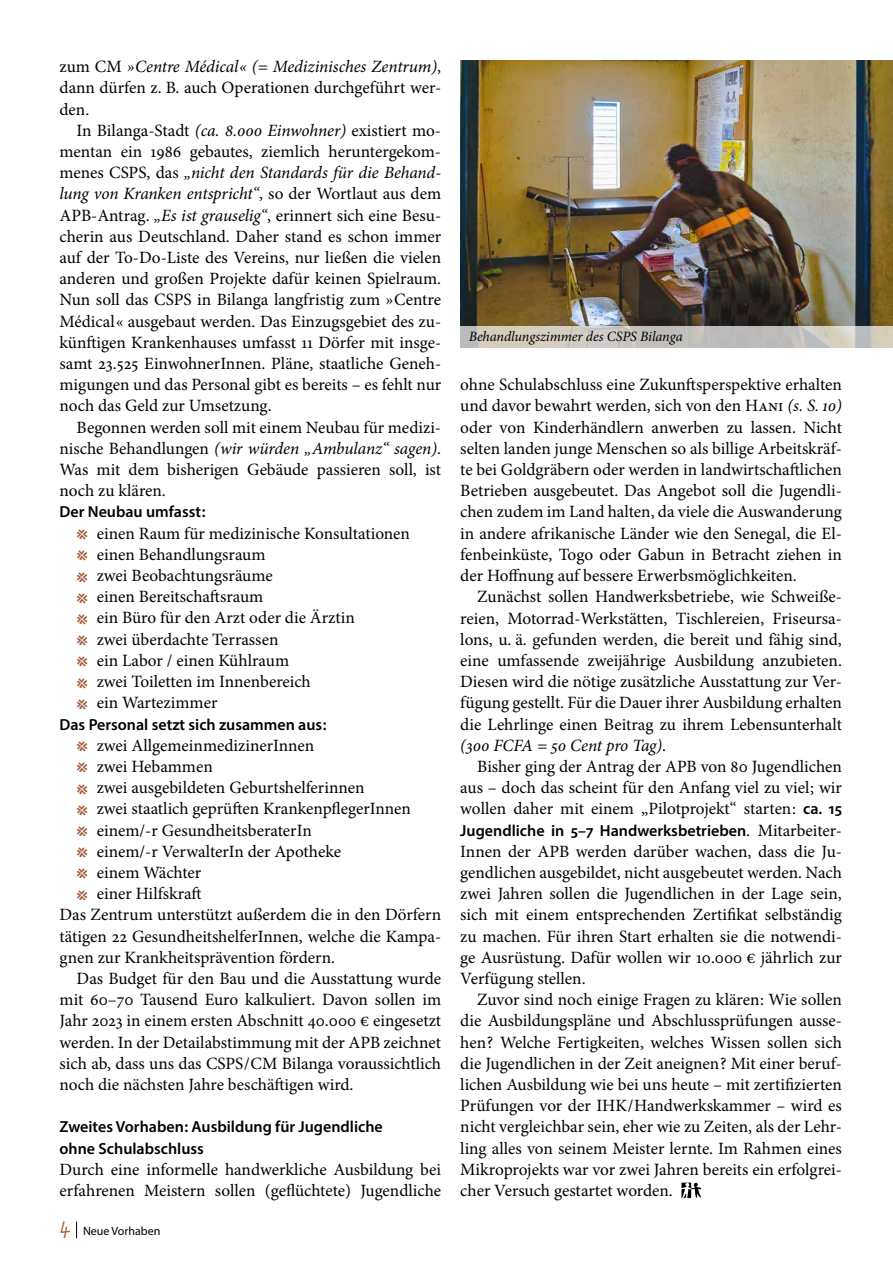
<style>
.page{position:relative;width:893px;height:1263px;background:#fff}
.page>*{position:absolute;margin:0;border:0;box-sizing:border-box;transform-origin:0 0}
.t1{font:19.5px "Assegai";color:#a25a37}
.t2{font:17.25px/21.1px "Minion Pro";color:#000;text-align:justify}
.t3{font:600 16.05px/21.1px "Myriad Pro";color:#000}
.t4{font:italic 14.25px "Minion Pro";letter-spacing:-.005em;color:#000}
.t5{font:12px "Myriad Pro";color:#000}
.s1{font-style:italic}
.s2{font-family:"Assegai";font-size:22.5px;color:#a25a37}
.s3{font-family:"Myriad Pro";font-weight:600;font-size:16.05px}
.s4{font-family:"Minion Pro";font-weight:400;font-size:17.25px}
</style>
<div class="page">
<img style="left:460px;top:61px;width:433px;height:266px">
<svg style="left:76px;top:1221px;width:1px;height:17px"></svg>
<svg style="left:460px;top:327px;width:433px;height:21px"></svg>
<svg style="left:681px;top:1183px;width:20px;height:15px"></svg>
<p class="t2" style="left:60px;top:56px;width:383px">zum CM <span class="s1">»Centre Médical« (= Medizinisches Zentrum)</span>, dann dürfen z. B. auch Operationen durchgeführt wer&shy;den.</p>
<p class="t2" style="left:60px;top:120px;width:383px;text-indent:17px">In Bilanga-Stadt <span class="s1">(ca. 8.000 Einwohner)</span> existiert mo&shy;mentan ein 1986 gebautes, ziemlich heruntergekom&shy;menes CSPS, das <span class="s1">„nicht den Standards für die Behand&shy;lung von Kranken entspricht“</span>, so der Wortlaut aus dem APB-Antrag. <span class="s1">„Es ist grauselig“</span>, erinnert sich eine Besu&shy;cherin aus Deutschland. Daher stand es schon immer auf der To-Do-Liste des Vereins, nur ließen die vielen anderen und großen Projekte dafür keinen Spielraum.<br>Nun soll das CSPS in Bilanga langfristig zum »Centre Médical« ausgebaut werden. Das Einzugsgebiet des zu&shy;künftigen Krankenhauses umfasst 11 Dörfer mit insge&shy;samt 23.525 EinwohnerInnen. Pläne, staatliche Geneh&shy;migungen und das Personal gibt es bereits – es fehlt nur noch das Geld zur Umsetzung.</p>
<p class="t2" style="left:60px;top:417px;width:383px;text-indent:17px">Begonnen werden soll mit einem Neubau für medizi&shy;nische Behandlungen <span class="s1">(wir würden „Ambulanz“ sagen)</span>.<br>Was mit dem bisherigen Gebäude passieren soll, ist noch zu klären.</p>
<p class="t3" style="left:60px;top:501px;width:148px">Der Neubau umfasst:</p>
<p class="t2" style="left:77px;top:523px;width:335px;text-align:left"><span class="s2">*</span> einen Raum für medizinische Konsultationen <span class="s2">*</span> einen Behandlungsraum<br><span class="s2">*</span> zwei Beobachtungsräume<br><span class="s2">*</span> einen Bereitschaftsraum<br><span class="s2">*</span> ein Büro für den Arzt oder die Ärztin<br><span class="s2">*</span> zwei überdachte Terrassen<br><span class="s2">*</span> ein Labor / einen Kühlraum<br><span class="s2">*</span> zwei Toiletten im Innenbereich<br><span class="s2">*</span> ein Wartezimmer</p>
<p class="t3" style="left:60px;top:713px;width:269px">Das Personal setzt sich zusammen aus:</p>
<p class="t2" style="left:77px;top:735px;width:239px"><span class="s2">*</span> zwei AllgemeinmedizinerInnen</p>
<p class="t2" style="left:77px;top:756px;width:138px"><span class="s2">*</span> zwei Hebammen</p>
<p class="t2" style="left:77px;top:777px;width:290px"><span class="s2">*</span> zwei ausgebildeten Geburtshelferinnen</p>
<p class="t2" style="left:77px;top:798px;width:336px"><span class="s2">*</span> zwei staatlich geprüften KrankenpflegerInnen</p>
<p class="t2" style="left:77px;top:819px;width:237px"><span class="s2">*</span> einem/-r GesundheitsberaterIn</p>
<p class="t2" style="left:77px;top:841px;width:266px"><span class="s2">*</span> einem/-r VerwalterIn der Apotheke</p>
<p class="t2" style="left:77px;top:862px;width:126px"><span class="s2">*</span> einem Wächter</p>
<p class="t2" style="left:77px;top:883px;width:127px"><span class="s2">*</span> einer Hilfskraft</p>
<p class="t2" style="left:60px;top:904px;width:383px">Das Zentrum unterstützt außerdem die in den Dörfern</p>
<p class="t2" style="left:60px;top:925px;width:381px">tätigen 22 GesundheitshelferInnen, welche die Kampa-</p>
<p class="t2" style="left:60px;top:947px;width:277px">gnen zur Krankheitsprävention fördern.</p>
<p class="t2" style="left:77px;top:968px;width:366px">Das Budget für den Bau und die Ausstattung wurde</p>
<p class="t2" style="left:60px;top:989px;width:383px">mit 60–70 Tausend Euro kalkuliert. Davon sollen im</p>
<p class="t2" style="left:60px;top:1010px;width:383px">Jahr 2023 in einem ersten Abschnitt 40.000 € eingesetzt</p>
<p class="t2" style="left:60px;top:1031px;width:383px">werden. In der Detailabstimmung mit der APB zeichnet</p>
<p class="t2" style="left:60px;top:1053px;width:383px">sich ab, dass uns das CSPS/CM Bilanga voraussichtlich</p>
<p class="t2" style="left:60px;top:1074px;width:295px">noch die nächsten Jahre beschäftigen wird.</p>
<p class="t3" style="left:60px;top:1116px;width:325px">Zweites Vorhaben: Ausbildung für Jugendliche ohne Schulabschluss</p>
<p class="t2" style="left:60px;top:1159px;width:383px">Durch eine informelle handwerkliche Ausbildung bei erfahrenen Meistern sollen (geflüchtete) Jugendliche</p>
<p class="t5" style="left:83px;top:1223px;width:79px">Neue Vorhaben</p>
<p class="t1" style="left:60px;top:1218px;width:13px">4</p>
<p class="t4" style="left:469px;top:327px;width:215px">Behandlungszimmer des CSPS Bilanga</p>
<p class="t2" style="left:460px;top:374px;width:383px">ohne Schulabschluss eine Zukunftsperspektive erhalten und davor bewahrt werden, sich von den Hani <span class="s1">(s. S. 10) </span>oder von Kinderhändlern anwerben zu lassen. Nicht selten landen junge Menschen so als billige Arbeitskräf&shy;te bei Goldgräbern oder werden in landwirtschaftlichen Betrieben ausgebeutet. Das Angebot soll die Jugendli&shy;chen zudem im Land halten, da viele die Auswanderung in andere afrikanische Länder wie den Senegal, die El&shy;fenbeinküste, Togo oder Gabun in Betracht ziehen in der Hoffnung auf bessere Erwerbsmöglichkeiten.</p>
<p class="t2" style="left:460px;top:586px;width:383px;text-indent:17px">Zunächst sollen Handwerksbetriebe, wie Schweiße&shy;reien, Motorrad-Werkstätten, Tischlereien, Friseursa&shy;lons, u. ä. gefunden werden, die bereit und fähig sind, eine umfassende zweijährige Ausbildung anzubieten.<br>Diesen wird die nötige zusätzliche Ausstattung zur Ver&shy;fügung gestellt. Für die Dauer ihrer Ausbildung erhalten die Lehrlinge einen Beitrag zu ihrem Lebensunterhalt <span class="s1">(300 FCFA = 50 Cent pro Tag)</span>.</p>
<p class="t2" style="left:460px;top:756px;width:383px;text-indent:17px">Bisher ging der Antrag der APB von 80 Jugendlichen aus – doch das scheint für den Anfang viel zu viel; wir wollen daher mit einem „Pilotprojekt“ starten: <span class="s3">ca. 15</span></p>
<p class="t3" style="left:460px;top:819px;width:381px">Jugendliche in 5–7 Handwerksbetrieben<span class="s4">. Mitarbeiter-</span></p>
<p class="t2" style="left:460px;top:841px;width:383px">Innen der APB werden darüber wachen, dass die Ju&shy;gendlichen ausgebildet, nicht ausgebeutet werden. Nach zwei Jahren sollen die Jugendlichen in der Lage sein, sich mit einem entsprechenden Zertifikat selbständig zu machen. Für ihren Start erhalten sie die notwendi&shy;ge Ausrüstung. Dafür wollen wir 10.000 € jährlich zur Verfügung stellen.</p>
<p class="t2" style="left:460px;top:989px;width:383px;text-indent:17px">Zuvor sind noch einige Fragen zu klären: Wie sollen die Ausbildungspläne und Abschlussprüfungen ausse&shy;hen? Welche Fertigkeiten, welches Wissen sollen sich die Jugendlichen in der Zeit aneignen? Mit einer beruf&shy;lichen Ausbildung wie bei uns heute – mit zertifizierten Prüfungen vor der IHK/Handwerkskammer – wird es nicht vergleichbar sein, eher wie zu Zeiten, als der Lehr&shy;ling alles von seinem Meister lernte. Im Rahmen eines Mikroprojekts war vor zwei Jahren bereits ein erfolgrei&shy;cher Versuch gestartet worden.</p>
</div>
